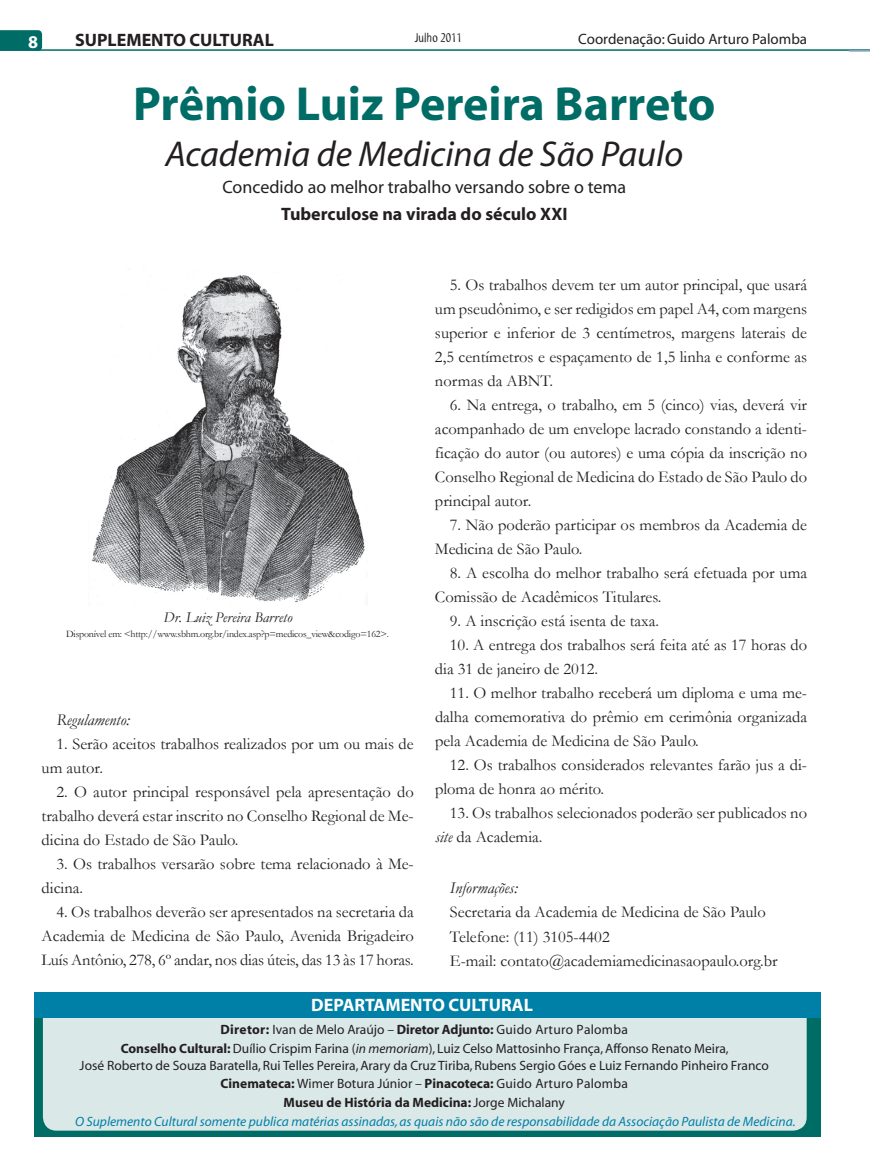
<style>
.page{position:relative;width:870px;height:1168px;background:#fff}
.page>*{position:absolute;margin:0;border:0;box-sizing:border-box;transform-origin:0 0}
.t1{font:700 48px "Myriad";color:#006c66}
.t2{font:italic 36px "Myriad";color:#231f20}
.t3{font:700 18px "Myriad";color:#231f20}
.t4{font:18px "Myriad";color:#231f20}
.t5{font:700 18px "Myriad";color:#fff}
.t6{font:16.5px/24px "Garamond";color:#231f20}
.t7{font:italic 16.5px "Garamond";color:#231f20}
.t8{font:15px "Myriad";color:#231f20}
.t9{font:italic 15px "Garamond";color:#231f20}
.t10{font:13.5px/18.6px "Myriad";color:#231f20;text-align:center}
.t11{font:italic 13.5px "Myriad";color:#0080a7}
.t12{font:13.5px "Myriad";letter-spacing:.02em;color:#231f20}
.t13{font:700 13.5px "Myriad";color:#231f20}
.t14{font:13.5px "Myriad Tilt";color:#231f20}
.t15{font:10.05px "Garamond";letter-spacing:-.02em;color:#231f20}
.s1{font-style:italic}
.s2{font-weight:700}
.s3{font-weight:400}
</style>
<div class="page">
<hr style="left:37px;top:49px;width:833px;height:2px;background:#006c66">
<svg style="left:0;top:30px;width:42px;height:21px"></svg>
<hr style="left:849px;top:50px;width:21px;height:2px;background:#94abc2">
<div style="left:34px;top:1001px;width:787px;height:136px;background:#006c66"></div>
<div style="left:43px;top:1004px;width:764px;height:126px;background:#dbe8e8;border-radius:14px"></div>
<div style="left:34px;top:992px;width:787px;height:26px;background:#0080a7"></div>
<img style="left:89px;top:268px;width:278px;height:338px">
<p class="t5" style="left:28px;top:32px;width:11px">8</p>
<p class="t3" style="left:75px;top:31px;width:136px">SUPLEMENTO cultu</p>
<p class="t3" style="left:242px;top:31px;width:29px">ral</p>
<p class="t14" style="left:415px;top:30px;width:49px">Julho 2011</p>
<p class="t8" style="left:578px;top:32px;width:230px">Coordenação: Guido Arturo Palomba</p>
<h1 class="t1" style="left:133px;top:79px;width:584px">Prêmio Luiz Pereira Barreto</h1>
<h2 class="t2" style="left:165px;top:136px;width:519px">Academia de Medicina de São Paulo</h2>
<p class="t4" style="left:222px;top:178px;width:405px">Concedido ao melhor trabalho versando sobre o tema</p>
<p class="t3" style="left:281px;top:205px;width:288px">Tuberculose na virada do século XXI</p>
<p class="t9" style="left:163px;top:606px;width:130px">Dr. Luiz Pereira Barreto</p>
<p class="t15" style="left:66px;top:627px;width:324px">Disponível em: &lt;http://www.sbhm.org.br/index.asp?p=medicos_view&amp;codigo=162&gt;.</p>
<p class="t7" style="left:57px;top:709px;width:75px">Regulamento:</p>
<p class="t6" style="left:42px;top:731px;width:374px;text-indent:15px">1. Serão aceitos trabalhos realizados por um ou mais de um autor.</p>
<p class="t6" style="left:42px;top:779px;width:374px;text-align:justify;text-indent:15px">2. O autor principal responsável pela apresentação do trabalho deverá estar inscrito no Conselho Regional de Me&shy;dicina do Estado de São Paulo.</p>
<p class="t6" style="left:42px;top:851px;width:374px;text-indent:15px">3. Os trabalhos versarão sobre tema relacionado à Me&shy;dicina.</p>
<p class="t6" style="left:42px;top:899px;width:374px;text-align:justify;text-indent:15px">4. Os trabalhos deverão ser apresentados na secretaria da Academia de Medicina de São Paulo, Avenida Brigadeiro Luís Antônio, 278, 6º andar, nos dias úteis, das 13 às 17 horas.</p>
<p class="t6" style="left:435px;top:272px;width:374px;text-align:justify;text-indent:15px">5. Os trabalhos devem ter um autor principal, que usará um pseudônimo, e ser redigidos em papel A4, com margens superior e inferior de 3 centímetros, margens laterais de 2,5 centímetros e espaçamento de 1,5 linha e conforme as normas da ABNT.</p>
<p class="t6" style="left:435px;top:392px;width:374px;text-align:justify;text-indent:15px">6. Na entrega, o trabalho, em 5 (cinco) vias, deverá vir acompanhado de um envelope lacrado constando a identi&shy;ficação do autor (ou autores) e uma cópia da inscrição no Conselho Regional de Medicina do Estado de São Paulo do principal autor.</p>
<p class="t6" style="left:435px;top:512px;width:374px;text-indent:15px">7. Não poderão participar os membros da Academia de<br>Medicina de São Paulo.</p>
<p class="t6" style="left:435px;top:560px;width:374px;text-indent:15px">8. A escolha do melhor trabalho será efetuada por uma<br>Comissão de Acadêmicos Titulares.</p>
<p class="t6" style="left:450px;top:608px;width:211px">9. A inscrição está isenta de taxa.</p>
<p class="t6" style="left:435px;top:632px;width:374px;text-indent:15px">10. A entrega dos trabalhos será feita até as 17 horas do dia 31 de janeiro de 2012.</p>
<p class="t6" style="left:435px;top:680px;width:374px;text-align:justify;text-indent:15px">11. O melhor trabalho receberá um diploma e uma me&shy;dalha comemorativa do prêmio em cerimônia organizada pela Academia de Medicina de São Paulo.</p>
<p class="t6" style="left:435px;top:753px;width:374px;text-indent:15px">12. Os trabalhos considerados relevantes farão jus a di&shy;ploma de honra ao mérito.</p>
<p class="t6" style="left:435px;top:801px;width:374px;text-indent:15px">13. Os trabalhos selecionados poderão ser publicados no <span class="s1">site</span> da Academia.</p>
<p class="t7" style="left:450px;top:877px;width:69px">Informações:</p>
<p class="t6" style="left:450px;top:900px;width:329px">Secretaria da Academia de Medicina de São Paulo<br>Telefone: (11) 3105-4402<br>E-mail: contato@academiamedicinasaopaulo.org.br</p>
<p class="t5" style="left:311px;top:996px;width:223px">DEPARTAMENTO CULTURAL</p>
<p class="t10" style="left:121px;top:1021px;width:609px"><span class="s2">Diretor:</span> Ivan de Melo Araújo – <span class="s2">Diretor Adjunto:</span> Guido Arturo Palomba<br><span class="s2">Conselho Cultural:</span> Duílio Crispim Farina (<span class="s1">in memoriam</span>), Luiz Celso Mattosinho França, Affonso Renato Meira,</p>
<p class="t10" style="left:80px;top:1056px;width:691px">José Roberto de Souza Baratella, Rui Telles Pereira, Arary da Cruz Tiriba, Rubens Sergio Góes e Luiz Fernando Pinheiro Franco</p>
<p class="t12" style="left:221px;top:1077px;width:409px"><span class="s2">Cinemateca:</span> Wimer Botura Júnior – <span class="s2">Pinacoteca:</span> Guido Arturo Palomba</p>
<p class="t13" style="left:284px;top:1095px;width:283px">Museu de História da Medicina: <span class="s3">Jorge Michalany</span></p>
<p class="t11" style="left:75px;top:1114px;width:722px">O Suplemento Cultural somente publica matérias assinadas, as quais não são de responsabilidade da Associação Paulista de Medicina.</p>
</div>
